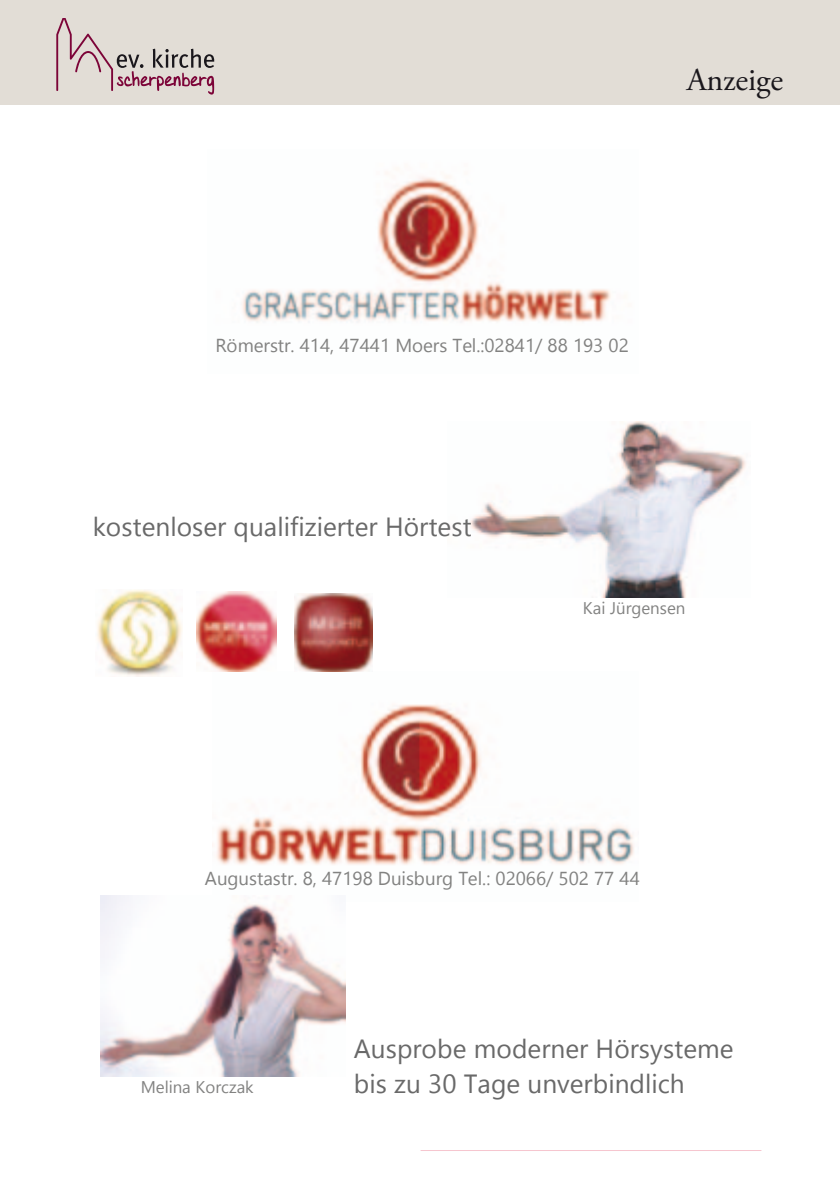
<style>
.page{position:relative;width:840px;height:1191px;background:#fff}
.page>*{position:absolute;margin:0;border:0;box-sizing:border-box;transform-origin:0 0}
.t1{font:32px "Adobe Garamond Pro";color:#1a171c}
.t2{font:26.2px/35px "Gadugi";color:#696969}
.t3{font:18.8px "Gadugi";color:#828281}
.t4{font:16.8px "Gadugi";color:#828281}
</style>
<div class="page">
<div style="left:0;top:0;width:839px;height:104px;background:#e2ddd6"></div>
<svg style="left:56px;top:18px;width:158px;height:77px"></svg>
<img style="left:242px;top:172px;width:369px;height:150px">
<img style="left:216px;top:671px;width:418px;height:194px">
<img style="left:470px;top:421px;width:276px;height:176px">
<img style="left:101px;top:895px;width:245px;height:181px">
<img style="left:97px;top:590px;width:85px;height:87px">
<img style="left:197px;top:591px;width:79px;height:80px">
<img style="left:294px;top:593px;width:78px;height:78px">
<h1 class="t1" style="left:686px;top:60px;width:98px">Anzeige</h1>
<p class="t3" style="left:215px;top:338px;width:415px">Römerstr. 414, 47441 Moers Tel.:02841/ 88 193 02</p>
<h2 class="t2" style="left:93px;top:512px;width:380px">kostenloser qualifizierter Hörtest</h2>
<p class="t4" style="left:582px;top:602px;width:104px">Kai Jürgensen</p>
<p class="t3" style="left:205px;top:870px;width:436px">Augustastr. 8, 47198 Duisburg Tel.: 02066/ 502 77 44</p>
<p class="t4" style="left:141px;top:1080px;width:114px">Melina Korczak</p>
<h2 class="t2" style="left:353px;top:1033px;width:381px">Ausprobe moderner Hörsysteme bis zu 30 Tage unverbindlich</h2>
</div>
